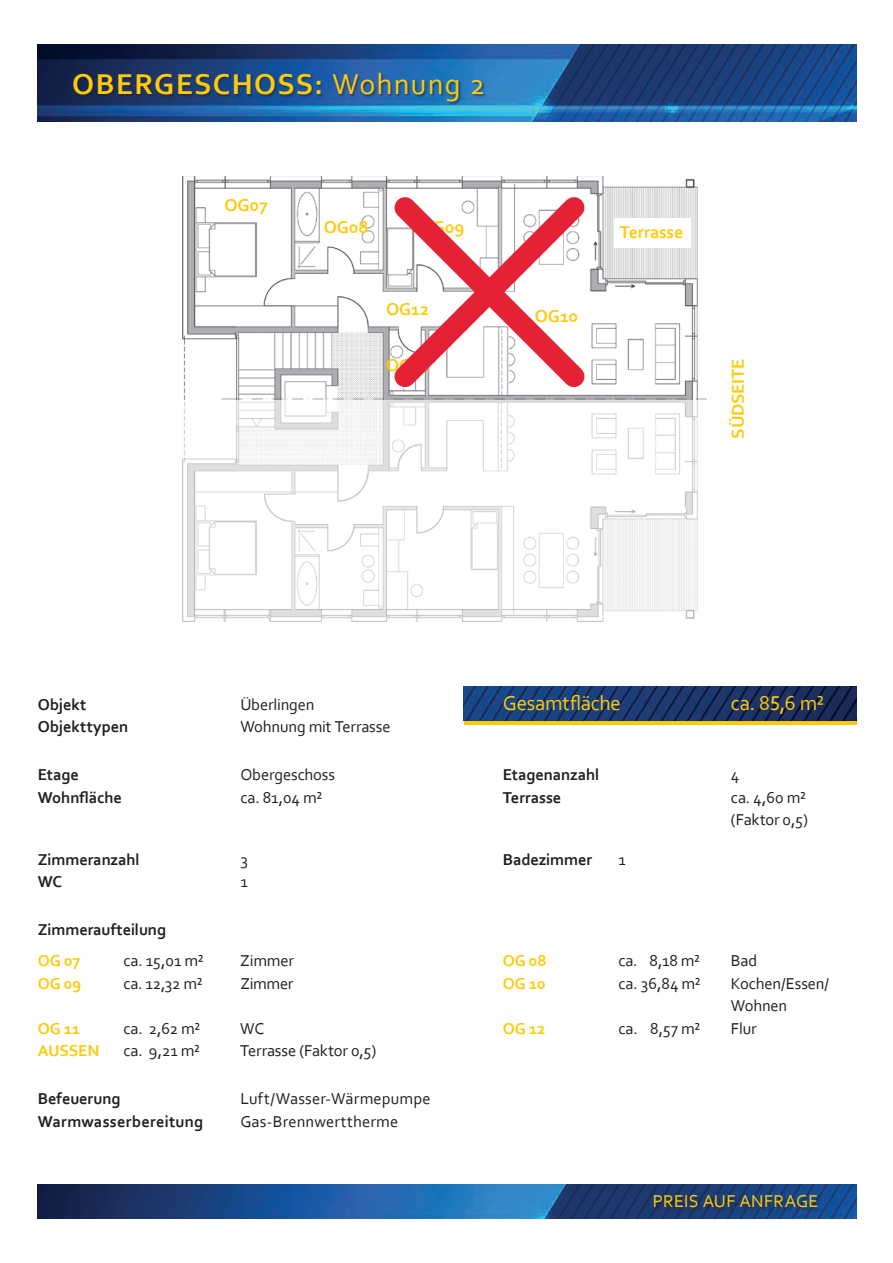
<style>
.page{position:relative;width:893px;height:1263px;background:#fff}
.page>*{position:absolute;margin:0;border:0;box-sizing:border-box;transform-origin:0 0}
.t1{font:700 30px "Corbel";letter-spacing:.045em;color:#feca0a}
.t2{font:21px "Corbel";letter-spacing:-.01em;color:#feca0a}
.t3{font:700 18px "Corbel";letter-spacing:-.01em;color:#feca0a}
.t4{font:18px "Corbel";letter-spacing:.015em;color:#feca0a}
.t5{font:16.5px/22.5px "Corbel";letter-spacing:-.005em;color:#231f20}
.t6{font:700 16.5px "Corbel";letter-spacing:-.005em;color:#231f20}
.t7{font:700 16.5px "Corbel";letter-spacing:-.005em;color:#feca0a}
.t8{font:700 16.5px "Corbel";letter-spacing:.015em;color:#231f20}
.s1{font-weight:400}
</style>
<div class="page">
<img style="left:182px;top:176px;width:525px;height:446px">
<img style="left:38px;top:44px;width:818px;height:77px">
<div style="left:464px;top:691px;width:392px;height:34px;background:#feca0a"></div>
<img style="left:464px;top:687px;width:392px;height:34px">
<div style="left:73px;top:72px;width:414px;height:33px;background:#231f20;opacity:.5"></div>
<div style="left:614px;top:218px;width:77px;height:30px;background:#fff"></div>
<img style="left:38px;top:1184px;width:818px;height:34px">
<div style="left:655px;top:1196px;width:167px;height:15px;background:#231f20;opacity:.5"></div>
<svg style="left:384px;top:187px;width:211px;height:211px"></svg>
<h1 class="t1" style="left:72px;top:65px;width:414px">OBERGESCHOSS: <span class="s1">Wohnung 2</span></h1>
<p class="t3" style="left:225px;top:194px;width:45px">OG07</p>
<p class="t3" style="left:324px;top:216px;width:46px">OG08</p>
<p class="t3" style="left:420px;top:216px;width:46px">OG09</p>
<p class="t3" style="left:386px;top:298px;width:44px">OG12</p>
<p class="t3" style="left:386px;top:354px;width:44px">OG11</p>
<p class="t3" style="left:535px;top:304px;width:45px">OG10</p>
<p class="t3" style="left:620px;top:221px;width:65px">Terrasse</p>
<p class="t3" style="left:727px;top:438px;width:82px;rotate:-90deg">SÜDSEITE</p>
<p class="t6" style="left:38px;top:694px;width:50px">Objekt</p>
<p class="t5" style="left:240px;top:692px;width:76px">Überlingen</p>
<p class="t2" style="left:503px;top:690px;width:120px">Gesamtfläche</p>
<p class="t2" style="left:731px;top:690px;width:94px">ca. 85,6 m²</p>
<p class="t6" style="left:38px;top:716px;width:92px">Objekttypen</p>
<p class="t5" style="left:240px;top:715px;width:152px">Wohnung mit Terrasse</p>
<p class="t6" style="left:38px;top:764px;width:43px">Etage</p>
<p class="t5" style="left:240px;top:763px;width:96px">Obergeschoss</p>
<p class="t6" style="left:503px;top:764px;width:98px">Etagenanzahl</p>
<p class="t5" style="left:731px;top:763px;width:10px">4</p>
<p class="t6" style="left:38px;top:787px;width:86px">Wohnfläche</p>
<p class="t5" style="left:240px;top:786px;width:83px">ca. 81,04 m²</p>
<p class="t6" style="left:503px;top:787px;width:60px">Terrasse</p>
<p class="t5" style="left:731px;top:786px;width:79px">ca. 4,60 m² (Faktor 0,5)</p>
<p class="t6" style="left:38px;top:849px;width:103px">Zimmeranzahl</p>
<p class="t5" style="left:240px;top:848px;width:9px">3</p>
<p class="t6" style="left:503px;top:849px;width:91px">Badezimmer</p>
<p class="t5" style="left:618px;top:848px;width:9px">1</p>
<p class="t6" style="left:38px;top:871px;width:26px">WC</p>
<p class="t5" style="left:240px;top:870px;width:9px">1</p>
<p class="t6" style="left:38px;top:919px;width:130px">Zimmeraufteilung</p>
<p class="t7" style="left:38px;top:950px;width:44px">OG 07</p>
<p class="t5" style="left:123px;top:949px;width:81px">ca. 15,01 m²</p>
<p class="t5" style="left:240px;top:949px;width:55px">Zimmer</p>
<p class="t7" style="left:503px;top:950px;width:45px">OG 08</p>
<p class="t5" style="left:618px;top:949px;width:83px">ca. 8,18 m²</p>
<p class="t5" style="left:731px;top:949px;width:28px">Bad</p>
<p class="t7" style="left:38px;top:973px;width:45px">OG 09</p>
<p class="t5" style="left:123px;top:972px;width:80px">ca. 12,32 m²</p>
<p class="t5" style="left:240px;top:972px;width:55px">Zimmer</p>
<p class="t7" style="left:503px;top:973px;width:44px">OG 10</p>
<p class="t5" style="left:618px;top:972px;width:83px">ca. 36,84 m²</p>
<p class="t5" style="left:731px;top:972px;width:100px">Kochen/Essen/<br>Wohnen</p>
<p class="t7" style="left:38px;top:1018px;width:44px">OG 11</p>
<p class="t5" style="left:123px;top:1017px;width:78px">ca. 2,62 m²</p>
<p class="t5" style="left:240px;top:1017px;width:25px">WC</p>
<p class="t7" style="left:503px;top:1018px;width:44px">OG 12</p>
<p class="t5" style="left:618px;top:1017px;width:83px">ca. 8,57 m²</p>
<p class="t5" style="left:731px;top:1017px;width:27px">Flur</p>
<p class="t7" style="left:38px;top:1041px;width:63px">AUSSEN</p>
<p class="t5" style="left:123px;top:1039px;width:78px">ca. 9,21 m²</p>
<p class="t5" style="left:240px;top:1039px;width:138px">Terrasse (Faktor 0,5)</p>
<p class="t6" style="left:38px;top:1089px;width:84px">Befeuerung</p>
<p class="t5" style="left:240px;top:1087px;width:192px">Luft/Wasser-Wärmepumpe</p>
<p class="t8" style="left:38px;top:1111px;width:167px">Warmwasserbereitung</p>
<p class="t5" style="left:240px;top:1110px;width:159px">Gas-Brennwerttherme</p>
<p class="t4" style="left:653px;top:1190px;width:167px">PREIS AUF ANFRAGE</p>
</div>
